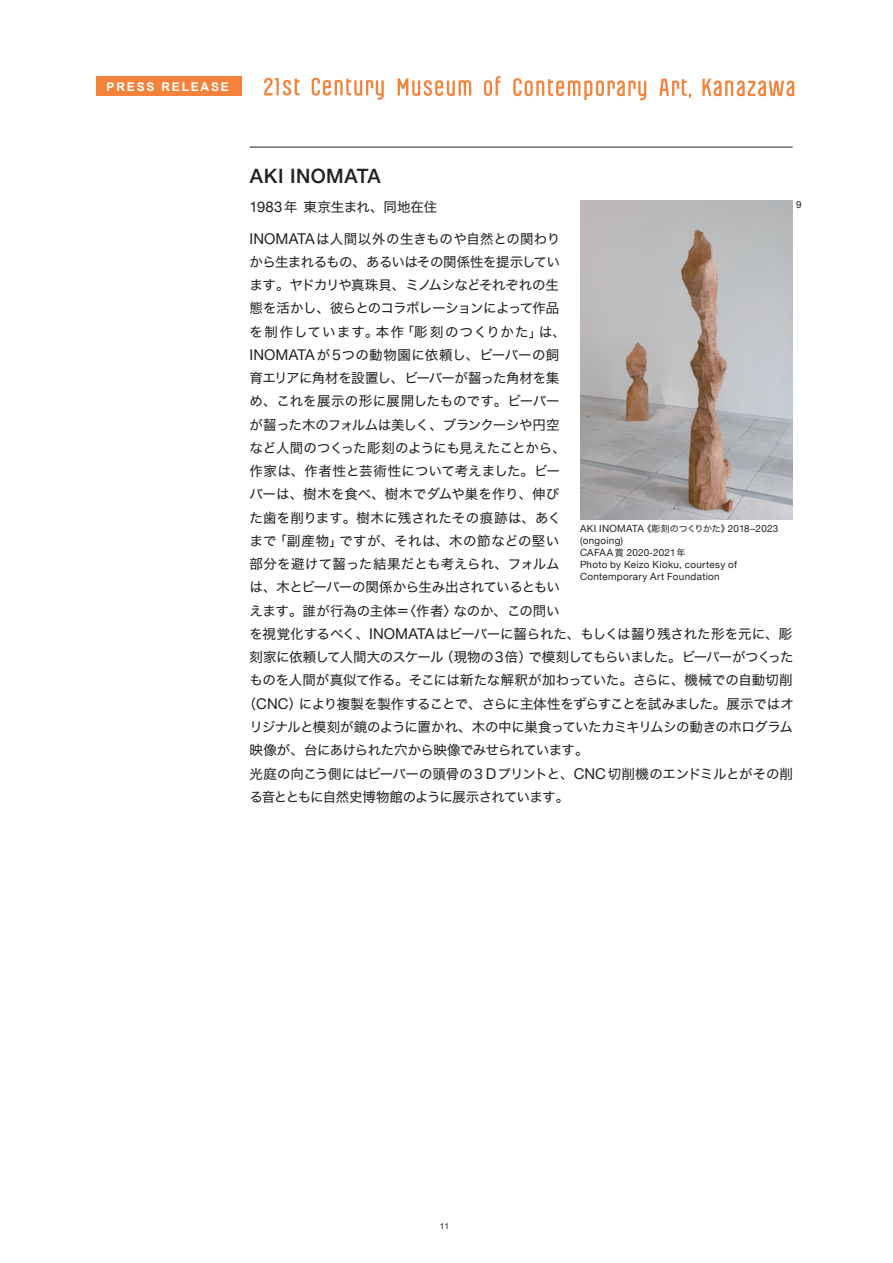
<style>
.page{position:relative;width:893px;height:1263px;background:#fff}
.page>*{position:absolute;margin:0;border:0;box-sizing:border-box;transform-origin:0 0}
.t1{font:500 19.8px "Helvetica Neue";letter-spacing:.025em;color:#231f20}
.t2{font:13.5px "Hira Kaku Std W4";letter-spacing:-.025em;color:#231f20}
.t3{font:13.5px "Hira Kaku Std W4";letter-spacing:-.045em;color:#231f20}
.t4{font:13.5px "Hira Kaku Std W4";letter-spacing:-.055em;color:#231f20}
.t5{font:13.5px "Hira Kaku Std W4";letter-spacing:.015em;color:#231f20}
.t6{font:13.5px "Hira Kaku Std W4";letter-spacing:-.05em;color:#231f20}
.t7{font:13.5px "Hira Kaku Std W4";letter-spacing:.01em;color:#231f20}
.t8{font:13.5px "Hira Kaku Std W4";letter-spacing:-.065em;color:#231f20}
.t9{font:13.5px "Hira Kaku Std W4";letter-spacing:-.005em;color:#231f20}
.t10{font:13.5px "Hira Kaku Std W4";letter-spacing:.085em;color:#231f20}
.t11{font:13.5px "Hira Kaku Std W4";color:#231f20}
.t12{font:13.5px "Hira Kaku Std W4";letter-spacing:.005em;color:#231f20}
.t13{font:13.5px "Hira Kaku Std W4";letter-spacing:.035em;color:#231f20}
.t14{font:700 12px "Arial";letter-spacing:.15em;color:#fff}
.t15{font:9.9px/12px "Helvetica Neue";letter-spacing:.03em;color:#231f20}
.t16{font:8.25px "Arial";color:#231f20}
.s1{font-family:"Helvetica Neue";font-size:14.85px}
.s2{font-family:"Hira Kaku Std W4";font-size:9px}
.s3{font-family:"Helvetica";font-size:9px}
</style>
<div class="page">
<hr style="left:250px;top:147px;width:543px;height:1px;background:#231f20">
<img style="left:580px;top:200px;width:213px;height:319px">
<svg style="left:312px;top:78px;width:72px;height:22px"></svg>
<svg style="left:264px;top:78px;width:36px;height:18px"></svg>
<svg style="left:484px;top:76px;width:16px;height:20px"></svg>
<svg style="left:398px;top:78px;width:73px;height:18px"></svg>
<svg style="left:659px;top:79px;width:32px;height:19px"></svg>
<svg style="left:513px;top:78px;width:133px;height:22px"></svg>
<svg style="left:702px;top:79px;width:92px;height:17px"></svg>
<div style="left:96px;top:77px;width:146px;height:19px;background:#f4823b"></div>
<p class="t14" style="left:107px;top:80px;width:124px">PRESS RELEASE</p>
<h1 class="t1" style="left:250px;top:160px;width:132px">AKI INOMATA</h1>
<p class="t9" style="left:250px;top:197px;width:189px"><span class="s1">1983</span>年東京生まれ、同地在住</p>
<p class="t5" style="left:250px;top:228px;width:312px"><span class="s1">INOMATA</span>は人間以外の生きものや自然との関わり</p>
<p class="t3" style="left:250px;top:252px;width:312px">から生まれるもの、あるいはその関係性を提示してい</p>
<p class="t6" style="left:250px;top:275px;width:311px">ます。ヤドカリや真珠貝、ミノムシなどそれぞれの生</p>
<p class="t4" style="left:250px;top:298px;width:311px">態を活かし、彼らとのコラボレーションによって作品</p>
<p class="t10" style="left:250px;top:321px;width:318px">を制作しています。本作「彫刻のつくりかた」は、</p>
<p class="t7" style="left:250px;top:345px;width:311px"><span class="s1">INOMATA</span>が５つの動物園に依頼し、ビーバーの飼</p>
<p class="t2" style="left:250px;top:368px;width:311px">育エリアに角材を設置し、ビーバーが齧った角材を集</p>
<p class="t9" style="left:250px;top:391px;width:311px">め、これを展示の形に展開したものです。ビーバー</p>
<p class="t6" style="left:250px;top:414px;width:311px">が齧った木のフォルムは美しく、ブランクーシや円空</p>
<p class="t2" style="left:250px;top:438px;width:318px">など人間のつくった彫刻のようにも見えたことから、</p>
<p class="t11" style="left:250px;top:461px;width:312px">作家は、作者性と芸術性について考えました。ビー</p>
<p class="t12" style="left:250px;top:484px;width:311px">バーは、樹木を食べ、樹木でダムや巣を作り、伸び</p>
<p class="t7" style="left:250px;top:507px;width:313px">た歯を削ります。樹木に残されたその痕跡は、あく</p>
<p class="t13" style="left:250px;top:531px;width:311px">まで「副産物」ですが、それは、木の節などの堅い</p>
<p class="t5" style="left:250px;top:554px;width:312px">部分を避けて齧った結果だとも考えられ、フォルム</p>
<p class="t3" style="left:250px;top:577px;width:312px">は、木とビーバーの関係から生み出されているともい</p>
<p class="t2" style="left:250px;top:600px;width:312px">えます。誰が行為の主体＝〈作者〉なのか、この問い</p>
<p class="t2" style="left:250px;top:624px;width:544px">を視覚化するべく、<span class="s1">INOMATA</span>はビーバーに齧られた、もしくは齧り残された形を元に、彫</p>
<p class="t8" style="left:250px;top:647px;width:545px">刻家に依頼して人間大のスケール（現物の３倍）で模刻してもらいました。ビーバーがつくった</p>
<p class="t2" style="left:250px;top:670px;width:545px">ものを人間が真似て作る。そこには新たな解釈が加わっていた。さらに、機械での自動切削</p>
<p class="t2" style="left:243px;top:693px;width:553px">（<span class="s1">CNC</span>）により複製を製作することで、さらに主体性をずらすことを試みました。展示ではオ</p>
<p class="t2" style="left:250px;top:717px;width:545px">リジナルと模刻が鏡のように置かれ、木の中に巣食っていたカミキリムシの動きのホログラム</p>
<p class="t3" style="left:250px;top:740px;width:340px">映像が、台にあけられた穴から映像でみせられています。</p>
<p class="t2" style="left:250px;top:763px;width:545px">光庭の向こう側にはビーバーの頭骨の３<span class="s1">D</span>プリントと、<span class="s1">CNC</span>切削機のエンドミルとがその削</p>
<p class="t4" style="left:250px;top:786px;width:321px">る音とともに自然史博物館のように展示されています。</p>
<p class="t15" style="left:796px;top:199px;width:7px">9</p>
<p class="t15" style="left:580px;top:523px;width:200px">AKI INOMATA <span class="s2">《彫刻のつくりかた》</span>2018–2023 (ongoing)<br>CAFAA <span class="s2">賞</span> 2020<span class="s3">-</span>2021<span class="s2">年<br></span>Photo by Keizo Kioku, courtesy of<br>Contemporary Art Foundation</p>
<p class="t16" style="left:440px;top:1221px;width:11px">11</p>
</div>
